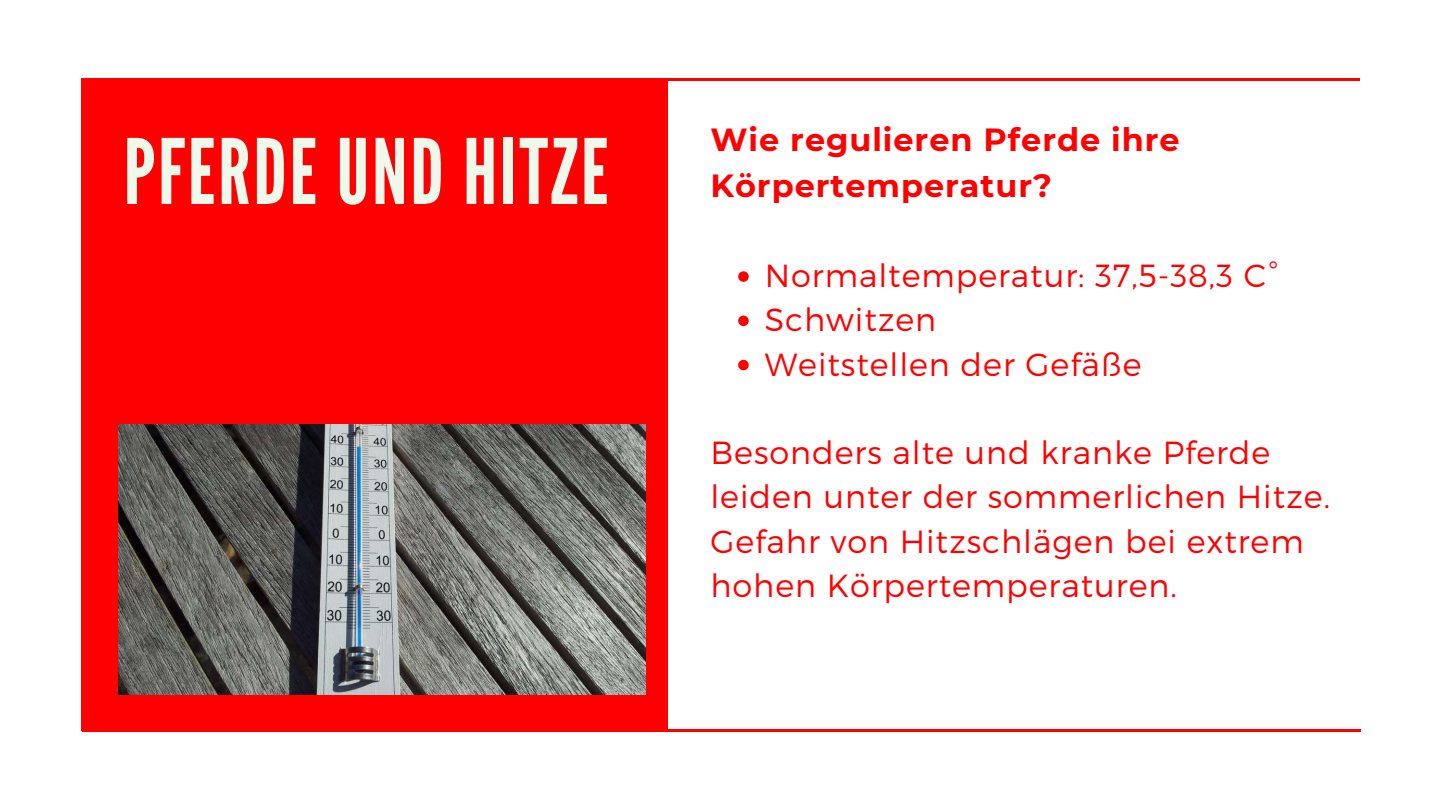
<style>
.page{position:relative;width:1440px;height:810px;background:#fff}
.page>*{position:absolute;margin:0;border:0;box-sizing:border-box;transform-origin:0 0}
.t1{font:90px "League Gothic";letter-spacing:.03em;color:#eef8eb}
.t2{font:300 32px/44.2px "Montserrat";letter-spacing:.03em;color:#f00}
.t3{font:700 32px/45.7px "Montserrat";letter-spacing:.03em;color:#f00}
</style>
<div class="page">
<hr style="left:83px;top:729px;width:1278px;height:3px;background:#f00">
<hr style="left:81px;top:78px;width:1278px;height:3px;background:#f00">
<div style="left:81px;top:79px;width:587px;height:652px;background:#f00"></div>
<svg style="left:738px;top:271px;width:11px;height:11px"></svg>
<svg style="left:738px;top:316px;width:11px;height:10px"></svg>
<svg style="left:738px;top:360px;width:11px;height:10px"></svg>
<img style="left:119px;top:424px;width:527px;height:271px">
<h1 class="t1" style="left:124px;top:118px;width:486px">PFERDE UND HITZE</h1>
<p class="t3" style="left:710px;top:116px;width:471px">Wie regulieren Pferde ihre<br>Körpertemperatur?</p>
<p class="t2" style="left:765px;top:253px;width:514px">Normaltemperatur: 37,5-38,3 C°<br>Schwitzen<br>Weitstellen der Gefäße</p>
<p class="t2" style="left:710px;top:430px;width:621px">Besonders alte und kranke Pferde leiden unter der sommerlichen Hitze.<br>Gefahr von Hitzschlägen bei extrem hohen Körpertemperaturen.</p>
</div>
